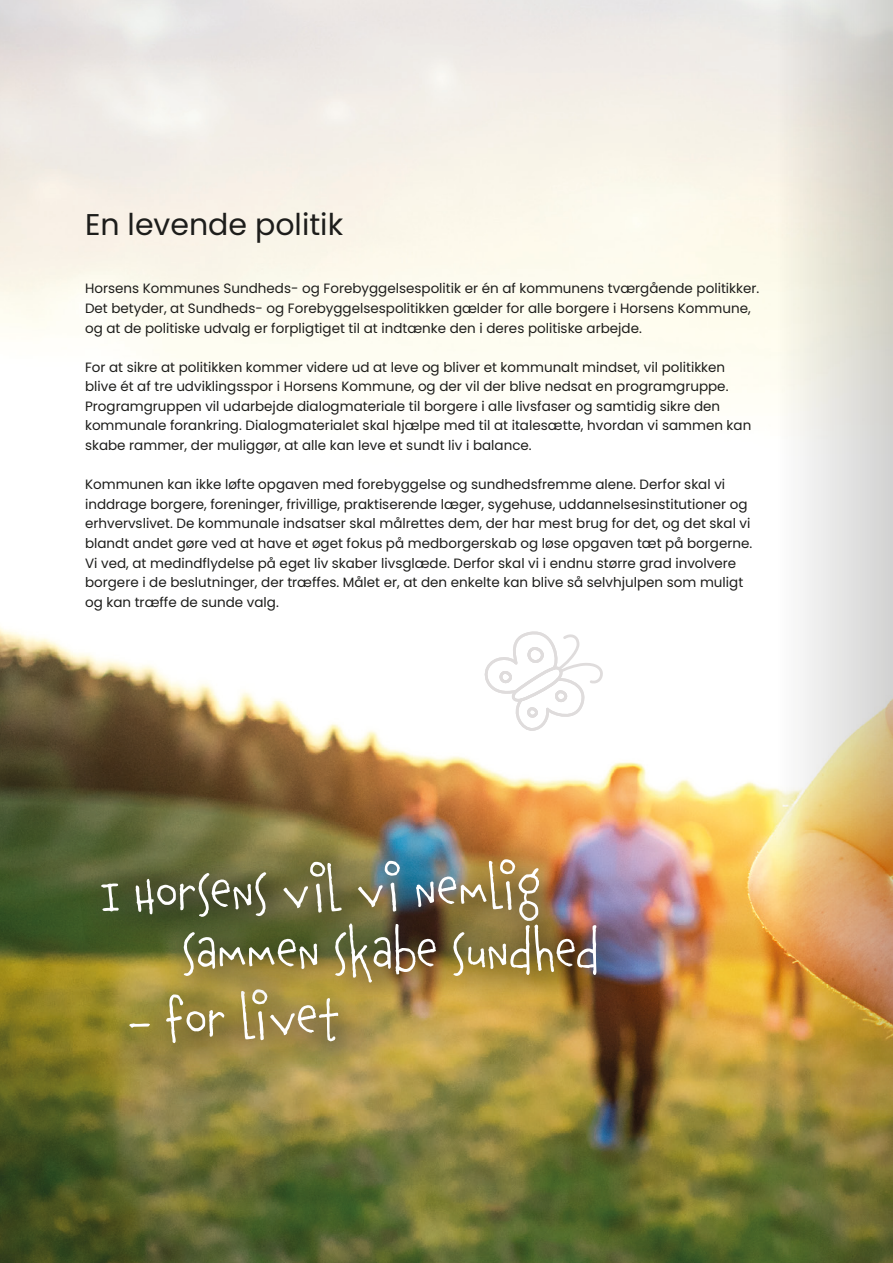
<style>
.page{position:relative;width:893px;height:1263px;background:#fff}
.page>*{position:absolute;margin:0;border:0;box-sizing:border-box;transform-origin:0 0}
.t1{font:52.8px "Chauncy Pro";color:#fff}
.Citater{font:30px "Poppins";color:#1d1d1b}
.Brød{font:13.5px/19.5px "Poppins";color:#1d1d1b}
</style>
<div class="page">
<img style="left:0;top:0;width:770px;height:1263px">
<svg style="left:581px;top:836px;width:58px;height:245px;background:#8d7170"></svg>
<img style="left:81px;top:836px;width:500px;height:245px">
<img style="left:160px;top:902px;width:479px;height:118px">
<svg style="left:478px;top:629px;width:127px;height:104px"></svg>
<img style="left:770px;top:0;width:123px;height:1263px">
<p class="Citater" style="left:85px;top:207px;width:260px">En levende politik</p>
<p class="Brød" style="left:85px;top:279px;width:676px">Horsens Kommunes Sundheds- og Forebyggelsespolitik er én af kommunens tværgående politikker.<br>Det betyder, at Sundheds- og Forebyggelsespolitikken gælder for alle borgere i Horsens Kommune, og at de politiske udvalg er forpligtiget til at indtænke den i deres politiske arbejde.</p>
<p class="Brød" style="left:85px;top:357px;width:668px">For at sikre at politikken kommer videre ud at leve og bliver et kommunalt mindset, vil politikken blive ét af tre udviklingsspor i Horsens Kommune, og der vil der blive nedsat en programgruppe.<br>Programgruppen vil udarbejde dialogmateriale til borgere i alle livsfaser og samtidig sikre den kommunale forankring. Dialogmaterialet skal hjælpe med til at italesætte, hvordan vi sammen kan skabe rammer, der muliggør, at alle kan leve et sundt liv i balance.</p>
<p class="Brød" style="left:85px;top:475px;width:669px">Kommunen kan ikke løfte opgaven med forebyggelse og sundhedsfremme alene. Derfor skal vi inddrage borgere, foreninger, frivillige, praktiserende læger, sygehuse, uddannelsesinstitutioner og erhvervslivet. De kommunale indsatser skal målrettes dem, der har mest brug for det, og det skal vi blandt andet gøre ved at have et øget fokus på medborgerskab og løse opgaven tæt på borgerne.</p>
<p class="Brød" style="left:85px;top:553px;width:660px">Vi ved, at medindflydelse på eget liv skaber livsglæde. Derfor skal vi i endnu større grad involvere borgere i de beslutninger, der træffes. Målet er, at den enkelte kan blive så selvhjulpen som muligt og kan træffe de sunde valg.</p>
<p class="t1" style="left:100px;top:854px;width:439px;rotate:-1deg">I Horsens vil vi nemlig</p>
<p class="t1" style="left:182px;top:911px;width:419px">sammen skabe sundhed</p>
<p class="t1" style="left:129px;top:980px;width:211px;rotate:-1deg">– for livet</p>
</div>
